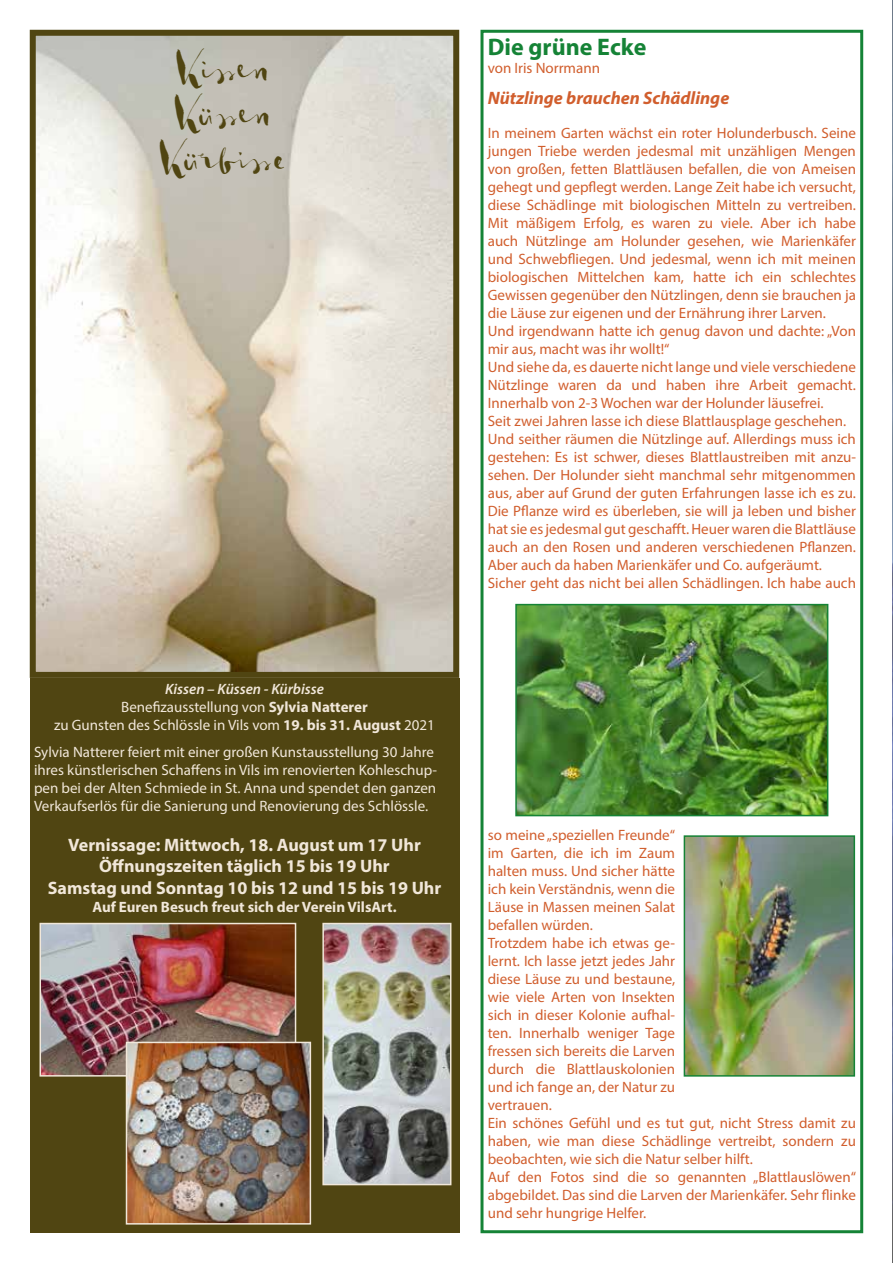
<style>
.page{position:relative;width:893px;height:1263px;background:#fff}
.page>*{position:absolute;margin:0;border:0;box-sizing:border-box;transform-origin:0 0}
.t1{font:37.5px/45px "Gloss Drop";color:#504512;text-align:center}
.t2{font:700 24px "Myriad Pro";color:#158336}
.t3{font:700 18px/21.6px "Myriad Pro";color:#f1e7d9;text-align:center}
.t4{font:italic 700 18px "Myriad Pro";color:#d15e2d}
.t5{font:15px/18px "Myriad Pro";color:#d15e2d}
.t6{font:15px/18px "Myriad Pro";color:#f1e7d9;text-align:center}
.t7{font:700 15px "Myriad Pro";color:#f1e7d9}
.s1{font-weight:600;font-style:italic}
.s2{font-weight:700}
</style>
<div class="page">
<img style="left:892px;top:0;width:1px;height:1263px">
<div style="left:480px;top:30px;width:383px;height:1203px;border:3px solid #158336"></div>
<div style="left:30px;top:678px;width:429px;height:555px;background:#504512"></div>
<img style="left:37px;top:37px;width:415px;height:634px">
<div style="left:30px;top:30px;width:429px;height:648px;border:6px solid #504512"></div>
<img style="left:518px;top:607px;width:307px;height:206px">
<div style="left:515px;top:604px;width:313px;height:212px;border:2px solid #158336"></div>
<img style="left:687px;top:838px;width:165px;height:235px">
<div style="left:684px;top:835px;width:171px;height:241px;border:2px solid #158336"></div>
<img style="left:325px;top:926px;width:123px;height:256px">
<div style="left:322px;top:923px;width:129px;height:262px;border:2px solid #f1e7d9"></div>
<img style="left:43px;top:926px;width:250px;height:147px">
<div style="left:40px;top:923px;width:256px;height:153px;border:2px solid #f1e7d9"></div>
<img style="left:129px;top:1045px;width:179px;height:176px">
<div style="left:126px;top:1042px;width:185px;height:182px;border:2px solid #f1e7d9"></div>
<h1 class="t1" style="left:161px;top:48px;width:127px">Kissen<br>Küssen<br>Kürbisse</h1>
<p class="t6" style="left:54px;top:680px;width:382px"><span class="s1">Kissen – Küssen - Kürbisse<br></span>Benefizausstellung von <span class="s2">Sylvia Natterer<br></span>zu Gunsten des Schlössle in Vils vom <span class="s2">19. bis 31. August</span> 2021</p>
<p class="t6" style="left:34px;top:743px;width:405px;text-align:left">Sylvia Natterer feiert mit einer großen Kunstausstellung 30 Jahre ihres künstlerischen Schaffens in Vils im renovierten Kohleschup&shy;pen bei der Alten Schmiede in St. Anna und spendet den ganzen Verkaufserlös für die Sanierung und Renovierung des Schlössle.</p>
<p class="t3" style="left:48px;top:833px;width:395px">Vernissage: Mittwoch, 18. August um 17 Uhr<br>Öffnungszeiten täglich 15 bis 19 Uhr<br>Samstag und Sonntag 10 bis 12 und 15 bis 19 Uhr</p>
<p class="t7" style="left:92px;top:897px;width:306px">Auf Euren Besuch freut sich der Verein VilsArt.</p>
<h2 class="t2" style="left:488px;top:31px;width:160px">Die grüne Ecke</h2>
<p class="t5" style="left:488px;top:59px;width:114px">von Iris Norrmann</p>
<p class="t4" style="left:488px;top:86px;width:243px">Nützlinge brauchen Schädlinge</p>
<p class="t5" style="left:488px;top:124px;width:370px">In meinem Garten wächst ein roter Holunderbusch. Seine jungen Triebe werden jedesmal mit unzähligen Mengen von großen, fetten Blattläusen befallen, die von Ameisen gehegt und gepflegt werden. Lange Zeit habe ich versucht, diese Schädlinge mit biologischen Mitteln zu vertreiben.<br>Mit mäßigem Erfolg, es waren zu viele. Aber ich habe auch Nützlinge am Holunder gesehen, wie Marienkäfer und Schwebfliegen. Und jedesmal, wenn ich mit meinen biologischen Mittelchen kam, hatte ich ein schlechtes Gewissen gegenüber den Nützlingen, denn sie brauchen ja die Läuse zur eigenen und der Ernährung ihrer Larven.<br>Und irgendwann hatte ich genug davon und dachte: „Von mir aus, macht was ihr wollt!“<br>Und siehe da, es dauerte nicht lange und viele verschiedene Nützlinge waren da und haben ihre Arbeit gemacht.<br>Innerhalb von 2-3 Wochen war der Holunder läusefrei.<br>Seit zwei Jahren lasse ich diese Blattlausplage geschehen.<br>Und seither räumen die Nützlinge auf. Allerdings muss ich gestehen: Es ist schwer, dieses Blattlaustreiben mit anzu&shy;sehen. Der Holunder sieht manchmal sehr mitgenommen aus, aber auf Grund der guten Erfahrungen lasse ich es zu.<br>Die Pflanze wird es überleben, sie will ja leben und bisher hat sie es jedesmal gut geschafft. Heuer waren die Blattläuse auch an den Rosen und anderen verschiedenen Pflanzen.<br>Aber auch da haben Marienkäfer und Co. aufgeräumt.<br>Sicher geht das nicht bei allen Schädlingen. Ich habe auch</p>
<p class="t5" style="left:488px;top:826px;width:370px">so meine „speziellen Freunde“<br>im Garten, die ich im Zaum<br>halten muss. Und sicher hätte<br>ich kein Verständnis, wenn die<br>Läuse in Massen meinen Salat<br>befallen würden.<br>Trotzdem habe ich etwas ge-<br>lernt. Ich lasse jetzt jedes Jahr<br>diese Läuse zu und bestaune,<br>wie viele Arten von Insekten<br>sich in dieser Kolonie aufhal-<br>ten. Innerhalb weniger Tage<br>fressen sich bereits die Larven<br>durch die Blattlauskolonien<br>und ich fange an, der Natur zu<br>vertrauen.<br>Ein schönes Gefühl und es tut gut, nicht Stress damit zu haben, wie man diese Schädlinge vertreibt, sondern zu beobachten, wie sich die Natur selber hilft.<br>Auf den Fotos sind die so genannten „Blattlauslöwen“ abgebildet. Das sind die Larven der Marienkäfer. Sehr flinke und sehr hungrige Helfer.</p>
</div>
